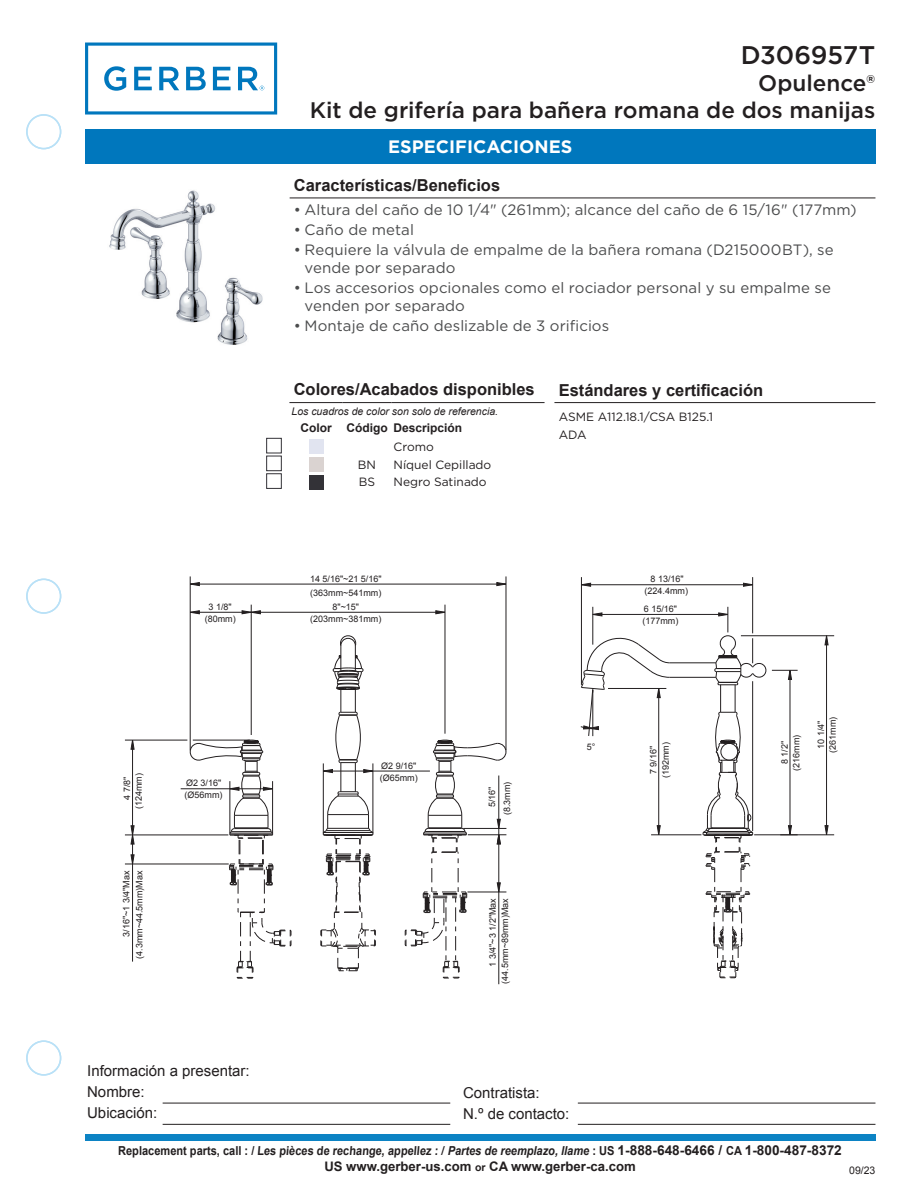
<style>
.page{position:relative;width:918px;height:1188px;background:#fff}
.page>*{position:absolute;margin:0;border:0;box-sizing:border-box;transform-origin:0 0}
.t1{font:500 25.5px "Gotham";letter-spacing:-.005em;color:#231f20}
.t2{font:500 22.5px/27px "Gotham";color:#231f20;text-align:right}
.t3{font:700 18px "Gotham";color:#fff}
.t4{font:700 16.5px "Arial";color:#231f20}
.t5{font:15px/18px "Gotham";letter-spacing:.01em;color:#4b4c4d}
.t6{font:15px/21.3px "Arial";color:#231f20}
.t7{font:700 13.2px "Arial";color:#231f20}
.t8{font:700 12.3px "Arial";color:#231f20;scale:.89 1}
.t9{font:12px/17.9px "Gotham";color:#231f20}
.t10{font:700 12px "Arial";color:#231f20}
.t11{font:italic 10.5px "Arial";color:#231f20}
.t12{font:10.5px "Arial";color:#231f20}
.t13{font:9px/11.7px "Arial";color:#231f20;text-align:center}
.s1{font-style:italic}
.s2{font-size:13.65px}
.s3{font-size:10.5px}
</style>
<div class="page">
<div style="left:26px;top:114px;width:35px;height:35px;border:2px solid #b9e1f7;border-radius:50%"></div>
<div style="left:26px;top:1040px;width:35px;height:36px;border:2px solid #b9e1f7;border-radius:50%"></div>
<div style="left:26px;top:579px;width:35px;height:35px;border:2px solid #b9e1f7;border-radius:50%"></div>
<div style="left:85px;top:1135px;width:790px;height:6px;background:#0c83c4"></div>
<svg style="left:85px;top:43px;width:192px;height:72px"></svg>
<div style="left:85px;top:130px;width:790px;height:34px;background:#0077bd"></div>
<hr style="left:163px;top:1103px;width:287px;height:1px;background:#231f20">
<hr style="left:578px;top:1103px;width:297px;height:1px;background:#231f20">
<hr style="left:163px;top:1124px;width:287px;height:1px;background:#231f20">
<hr style="left:578px;top:1124px;width:297px;height:1px;background:#231f20">
<hr style="left:290px;top:198px;width:585px;height:1px;background:#231f20">
<hr style="left:289px;top:402px;width:54px;height:1px;background:#231f20">
<hr style="left:343px;top:402px;width:48px;height:1px;background:#231f20">
<hr style="left:391px;top:402px;width:154px;height:1px;background:#231f20">
<hr style="left:554px;top:402px;width:321px;height:1px;background:#231f20">
<div style="left:266px;top:438px;width:16px;height:15px;border:1px solid #333237"></div>
<div style="left:309px;top:439px;width:14px;height:15px;background:#e1e4f0"></div>
<div style="left:266px;top:456px;width:16px;height:15px;border:1px solid #333237"></div>
<div style="left:309px;top:457px;width:14px;height:15px;background:#dad3d1"></div>
<div style="left:266px;top:473px;width:16px;height:16px;border:1px solid #333237"></div>
<div style="left:309px;top:475px;width:14px;height:15px;background:#333237"></div>
<svg style="left:435px;top:610px;width:10px;height:4px"></svg>
<svg style="left:130px;top:741px;width:5px;height:9px"></svg>
<svg style="left:824px;top:825px;width:5px;height:10px"></svg>
<svg style="left:824px;top:636px;width:5px;height:9px"></svg>
<svg style="left:657px;top:825px;width:4px;height:10px"></svg>
<svg style="left:592px;top:612px;width:10px;height:4px"></svg>
<svg style="left:788px;top:825px;width:4px;height:10px"></svg>
<svg style="left:496px;top:582px;width:10px;height:4px"></svg>
<svg style="left:191px;top:582px;width:9px;height:4px"></svg>
<svg style="left:191px;top:610px;width:9px;height:4px"></svg>
<svg style="left:242px;top:610px;width:19px;height:4px"></svg>
<svg style="left:130px;top:825px;width:5px;height:20px"></svg>
<svg style="left:130px;top:854px;width:5px;height:10px"></svg>
<svg style="left:743px;top:583px;width:9px;height:4px"></svg>
<svg style="left:582px;top:583px;width:9px;height:4px"></svg>
<hr style="left:132px;top:740px;width:1px;height:222px;background:#231f20">
<hr style="left:190px;top:576px;width:1px;height:174px;background:#231f20">
<hr style="left:251px;top:605px;width:1px;height:130px;background:#231f20">
<hr style="left:445px;top:605px;width:1px;height:129px;background:#231f20">
<hr style="left:499px;top:776px;width:1px;height:208px;background:#231f20">
<hr style="left:506px;top:576px;width:1px;height:174px;background:#231f20">
<hr style="left:125px;top:864px;width:104px;height:1px;background:#231f20">
<hr style="left:125px;top:835px;width:103px;height:1px;background:#231f20">
<hr style="left:780px;top:835px;width:54px;height:1px;background:#231f20">
<hr style="left:181px;top:789px;width:92px;height:1px;background:#231f20">
<hr style="left:323px;top:771px;width:107px;height:1px;background:#231f20">
<hr style="left:125px;top:740px;width:62px;height:1px;background:#231f20">
<hr style="left:741px;top:635px;width:93px;height:1px;background:#231f20">
<hr style="left:190px;top:612px;width:255px;height:1px;background:#231f20">
<hr style="left:826px;top:636px;width:1px;height:199px;background:#231f20">
<hr style="left:190px;top:584px;width:316px;height:1px;background:#231f20">
<hr style="left:581px;top:577px;width:1px;height:108px;background:#231f20">
<hr style="left:593px;top:607px;width:1px;height:38px;background:#231f20">
<hr style="left:658px;top:688px;width:1px;height:147px;background:#231f20">
<hr style="left:752px;top:577px;width:1px;height:56px;background:#231f20">
<hr style="left:651px;top:835px;width:50px;height:1px;background:#231f20">
<hr style="left:754px;top:835px;width:44px;height:1px;background:#231f20">
<hr style="left:790px;top:670px;width:1px;height:165px;background:#231f20">
<svg style="left:772px;top:670px;width:26px;height:10px"></svg>
<hr style="left:593px;top:614px;width:135px;height:1px;background:#231f20">
<hr style="left:581px;top:584px;width:172px;height:1px;background:#231f20">
<hr style="left:670px;top:677px;width:46px;height:1px;background:#231f20">
<hr style="left:670px;top:663px;width:46px;height:1px;background:#231f20">
<svg style="left:320px;top:635px;width:56px;height:336px"></svg>
<svg style="left:190px;top:740px;width:102px;height:239px"></svg>
<svg style="left:702px;top:607px;width:64px;height:372px"></svg>
<svg style="left:405px;top:740px;width:102px;height:239px"></svg>
<svg style="left:580px;top:636px;width:90px;height:100px"></svg>
<img style="left:109px;top:190px;width:154px;height:155px">
<h1 class="t1" style="left:741px;top:38px;width:136px">D306957T</h1>
<h2 class="t2" style="left:310px;top:69px;width:567px">Opulence®<br>Kit de grifería para bañera romana de dos manijas</h2>
<p class="t3" style="left:388px;top:135px;width:185px">ESPECIFICACIONES</p>
<p class="t4" style="left:294px;top:174px;width:208px">Características/Beneficios</p>
<p class="t5" style="left:294px;top:200px;width:564px">• Altura del caño de 10 1/4" (261mm); alcance del caño de 6 15/16" (177mm)</p>
<p class="t5" style="left:294px;top:220px;width:122px">• Caño de metal</p>
<p class="t5" style="left:305px;top:241px;width:531px;text-indent:-11px">• Requiere la válvula de empalme de la bañera romana (D215000BT), se vende por separado</p>
<p class="t5" style="left:305px;top:279px;width:528px;text-indent:-11px">• Los accesorios opcionales como el rociador personal y su empalme se venden por separado</p>
<p class="t5" style="left:294px;top:317px;width:317px">• Montaje de caño deslizable de 3 orificios</p>
<p class="t4" style="left:294px;top:379px;width:243px">Colores/Acabados disponibles</p>
<p class="t4" style="left:559px;top:379px;width:206px">Estándares y certificación</p>
<p class="t11" style="left:292px;top:405px;width:208px">Los cuadros de color son solo de referencia.</p>
<p class="t9" style="left:559px;top:408px;width:156px">ASME A112.18.1/CSA B125.1<br>ADA</p>
<p class="t10" style="left:300px;top:420px;width:163px">Color Código Descripción</p>
<p class="t9" style="left:394px;top:438px;width:42px">Cromo</p>
<p class="t9" style="left:358px;top:455px;width:20px">BN</p>
<p class="t9" style="left:394px;top:455px;width:99px">Níquel Cepillado</p>
<p class="t9" style="left:359px;top:473px;width:18px">BS</p>
<p class="t9" style="left:394px;top:473px;width:95px">Negro Satinado</p>
<p class="t13" style="left:205px;top:601px;width:32px;line-height:12.5px">3 1/8" (80mm)</p>
<p class="t13" style="left:310px;top:572px;width:73px;line-height:13.8px;text-align:left">14 5/16"~21 5/16" (363mm~541mm)</p>
<p class="t13" style="left:310px;top:601px;width:73px;line-height:12.5px">8"~15" (203mm~381mm)</p>
<p class="t13" style="left:121px;top:809px;width:37px;rotate:-90deg">4 7/8" (124mm)</p>
<p class="t13" style="left:120px;top:959px;width:90px;line-height:13px;text-align:right;rotate:-90deg">3/16"~1 3/4"Max (4.3mm~44.5mm)Max</p>
<p class="t13" style="left:185px;top:778px;width:39px;line-height:11.1px;text-align:left">Ø2 3/16" (Ø56mm)</p>
<p class="t13" style="left:380px;top:760px;width:39px;text-align:left">Ø2 9/16" (Ø65mm)</p>
<p class="t13" style="left:485px;top:815px;width:35px;line-height:15px;rotate:-90deg">5/16" (8.3mm)</p>
<p class="t13" style="left:487px;top:984px;width:87px;line-height:12.5px;text-align:right;rotate:-90deg">1 3/4"~3 1/2"Max (44.5mm~89mm)Max</p>
<p class="t13" style="left:587px;top:741px;width:10px">5°</p>
<p class="t6" style="left:87px;top:1060px;width:164px">Información a presentar:<br>Nombre:</p>
<p class="t6" style="left:463px;top:1082px;width:78px">Contratista:</p>
<p class="t6" style="left:87px;top:1102px;width:72px">Ubicación:</p>
<p class="t6" style="left:463px;top:1103px;width:108px">N.º de contacto:</p>
<p class="t13" style="left:645px;top:574px;width:45px">8 13/16" (224.4mm)</p>
<p class="t13" style="left:642px;top:603px;width:38px;text-align:left">6 15/16" (177mm)</p>
<p class="t13" style="left:647px;top:778px;width:38px;line-height:12.5px;rotate:-90deg">7 9/16" (192mm)</p>
<p class="t13" style="left:779px;top:771px;width:38px;rotate:-90deg">8 1/2" (216mm)</p>
<p class="t13" style="left:815px;top:753px;width:38px;rotate:-90deg">10 1/4" (261mm)</p>
<p class="t8" style="left:118px;top:1143px;width:815px">Replacement parts, call : / Les pièces de rechange, appellez : / <span class="s1">Partes de reemplazo, llame</span> : US <span class="s2">1-888-648-6466 /</span> CA <span class="s2">1-800-487-8372</span></p>
<p class="t7" style="left:324px;top:1158px;width:313px">US www.gerber-us.com <span class="s3">or</span> CA www.gerber-ca.com</p>
<p class="t12" style="left:849px;top:1163px;width:28px">09/23</p>
</div>
